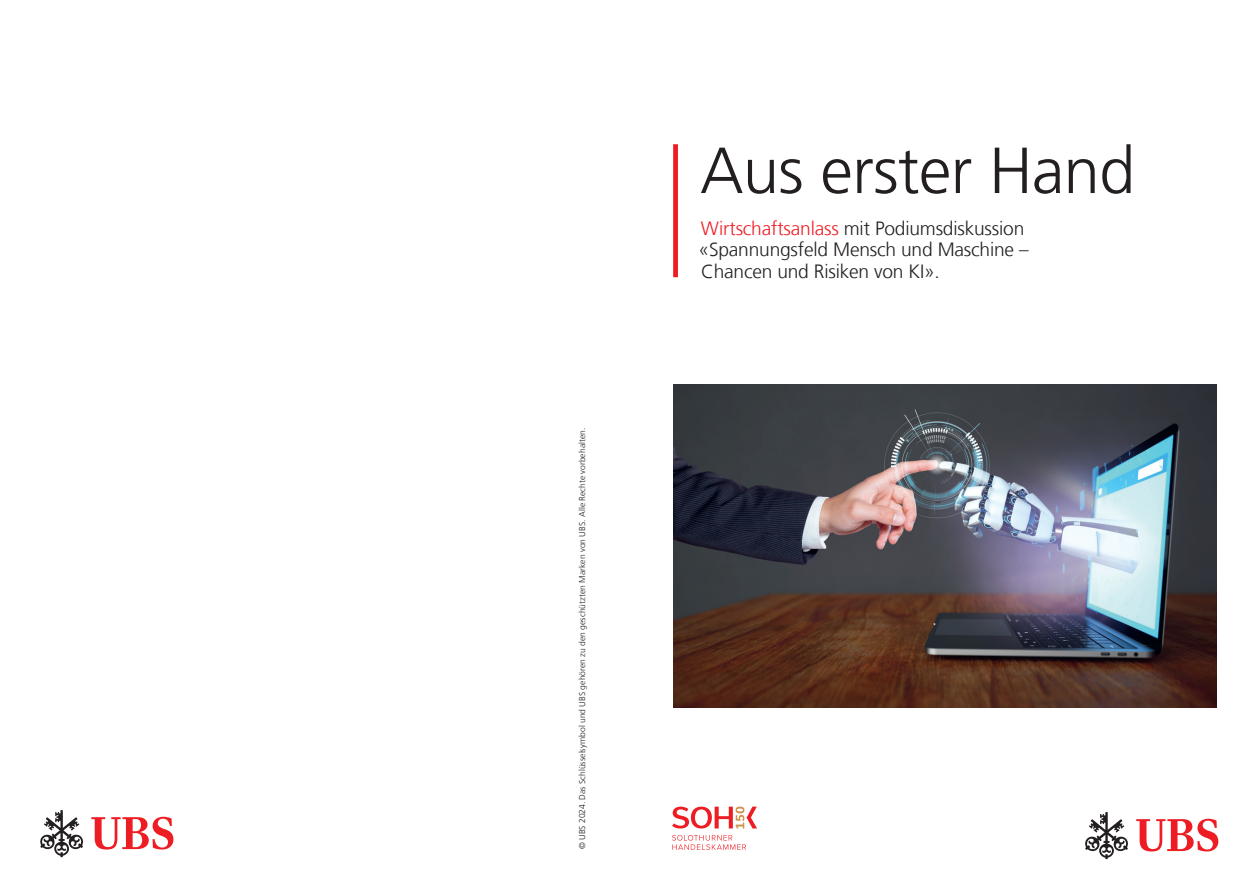
<style>
.page{position:relative;width:1260px;height:895px;background:#fff}
.page>*{position:absolute;margin:0;border:0;box-sizing:border-box;transform-origin:0 0}
.UBS_Template_Keyline{font:300 64.95px "Frutiger LT Com";letter-spacing:-.01em;color:#231f20}
.UBS_Template_Infoline{font:300 19.2px/21.3px "Frutiger LT Com";letter-spacing:-.01em;color:#231f20}
.UBS_Template_Infoline-2{font:300 8.55px "Frutiger LT Com";letter-spacing:.005em;color:#231f20}
.s1{color:#ee1d23}
</style>
<div class="page">
<img style="left:673px;top:384px;width:543px;height:323px">
<div style="left:673px;top:144px;width:5px;height:133px;background:#ee1d23"></div>
<svg style="left:91px;top:816px;width:82px;height:33px"></svg>
<svg style="left:40px;top:810px;width:43px;height:46px"></svg>
<svg style="left:1136px;top:818px;width:82px;height:33px"></svg>
<svg style="left:1085px;top:812px;width:43px;height:46px"></svg>
<svg style="left:672px;top:806px;width:85px;height:22px"></svg>
<svg style="left:672px;top:835px;width:74px;height:14px"></svg>
<p class="UBS_Template_Infoline-2" style="left:577px;top:848px;width:422px;rotate:-90deg">© UBS 2024. Das Schlüsselsymbol und UBS gehören zu den geschützten Marken von UBS. Alle Rechte vorbehalten.</p>
<p class="UBS_Template_Keyline" style="left:700px;top:133px;width:436px">Aus erster Hand</p>
<p class="UBS_Template_Infoline" style="left:698px;top:218px;width:331px"><span class="s1">Wirtschaftsanlass</span> mit Podiumsdiskussion «Spannungsfeld Mensch und Maschine –<br>Chancen und Risiken von KI».</p>
</div>
